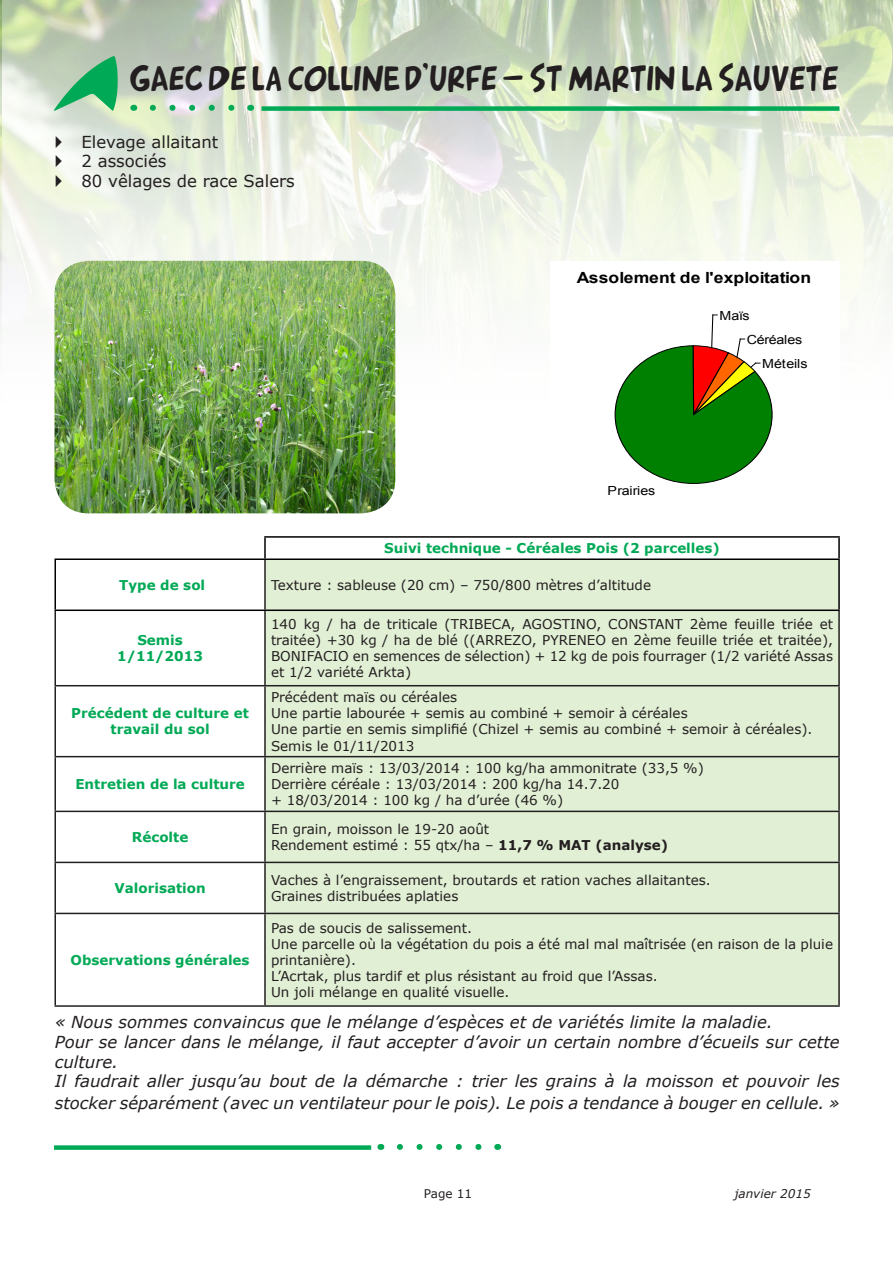
<style>
.page{position:relative;width:893px;height:1263px;background:#fff}
.page>*{position:absolute;margin:0;border:0;box-sizing:border-box;transform-origin:0 0}
.t1{font:34.5px "Arnold 21";color:#231f20;scale:.94 1}
.t2{font:italic 16.5px/19.8px "Verdana";color:#231f20}
.t3{font:16.5px/19.8px "Verdana";color:#231f20}
.t4{font:700 15.45px "Arial";letter-spacing:.005em;color:#000;scale:1.14 1}
.t5{font:13.5px/16.2px "Verdana";color:#231f20}
.t6{font:700 13.5px/16.2px "Verdana";color:#00a955;text-align:center}
.t7{font:12.45px "Arial";letter-spacing:-.02em;color:#000;scale:1.14 1}
.t8{font:12.45px "Arial";letter-spacing:.01em;color:#000;scale:1.14 1}
.t9{font:italic 12px "Verdana";color:#231f20}
.t10{font:12px "Verdana";color:#231f20}
.s1{font-weight:700}
</style>
<div class="page">
<img style="left:0;top:0;width:893px;height:458px">
<div style="left:261px;top:106px;width:578px;height:5px;background:#00a955"></div>
<svg style="left:54px;top:56px;width:64px;height:55px"></svg>
<div style="left:54px;top:1145px;width:317px;height:5px;background:#00a955"></div>
<svg style="left:400px;top:1144px;width:82px;height:6px"></svg>
<svg style="left:153px;top:105px;width:87px;height:6px"></svg>
<img style="left:54px;top:261px;width:341px;height:252px">
<svg style="left:550px;top:261px;width:290px;height:223px"></svg>
<div style="left:266px;top:560px;width:572px;height:445px;background:#e1efd4"></div>
<hr style="left:838px;top:611px;width:2px;height:74px;background:#231f20">
<hr style="left:54px;top:685px;width:211px;height:1px;background:#231f20">
<hr style="left:265px;top:685px;width:575px;height:1px;background:#231f20">
<hr style="left:838px;top:686px;width:2px;height:70px;background:#231f20">
<hr style="left:54px;top:756px;width:211px;height:1px;background:#231f20">
<hr style="left:265px;top:756px;width:575px;height:1px;background:#231f20">
<hr style="left:838px;top:757px;width:2px;height:54px;background:#231f20">
<hr style="left:54px;top:811px;width:211px;height:1px;background:#231f20">
<hr style="left:265px;top:811px;width:575px;height:1px;background:#231f20">
<hr style="left:838px;top:812px;width:2px;height:50px;background:#231f20">
<hr style="left:54px;top:862px;width:211px;height:1px;background:#231f20">
<hr style="left:265px;top:862px;width:575px;height:1px;background:#231f20">
<hr style="left:838px;top:863px;width:2px;height:50px;background:#231f20">
<hr style="left:54px;top:913px;width:211px;height:1px;background:#231f20">
<hr style="left:265px;top:913px;width:575px;height:1px;background:#231f20">
<hr style="left:838px;top:914px;width:2px;height:91px;background:#231f20">
<hr style="left:265px;top:1005px;width:575px;height:2px;background:#231f20">
<hr style="left:264px;top:560px;width:2px;height:49px;background:#231f20">
<hr style="left:54px;top:611px;width:2px;height:74px;background:#231f20">
<hr style="left:264px;top:611px;width:2px;height:74px;background:#231f20">
<hr style="left:54px;top:686px;width:2px;height:70px;background:#231f20">
<hr style="left:264px;top:686px;width:2px;height:70px;background:#231f20">
<hr style="left:54px;top:757px;width:2px;height:54px;background:#231f20">
<hr style="left:264px;top:757px;width:2px;height:54px;background:#231f20">
<hr style="left:54px;top:812px;width:2px;height:50px;background:#231f20">
<hr style="left:264px;top:812px;width:2px;height:50px;background:#231f20">
<hr style="left:54px;top:863px;width:2px;height:50px;background:#231f20">
<hr style="left:264px;top:863px;width:2px;height:50px;background:#231f20">
<hr style="left:54px;top:914px;width:2px;height:91px;background:#231f20">
<hr style="left:264px;top:914px;width:2px;height:91px;background:#231f20">
<hr style="left:54px;top:1005px;width:211px;height:2px;background:#231f20">
<hr style="left:54px;top:558px;width:211px;height:2px;background:#000">
<hr style="left:54px;top:560px;width:2px;height:49px;background:#000">
<hr style="left:838px;top:560px;width:2px;height:49px;background:#000">
<hr style="left:54px;top:609px;width:211px;height:2px;background:#000">
<hr style="left:265px;top:609px;width:575px;height:2px;background:#000">
<hr style="left:264px;top:536px;width:576px;height:2px;background:#000">
<hr style="left:264px;top:538px;width:2px;height:20px;background:#000">
<hr style="left:838px;top:538px;width:2px;height:20px;background:#000">
<hr style="left:265px;top:558px;width:575px;height:2px;background:#000">
<svg style="left:56px;top:135px;width:6px;height:13px"></svg>
<svg style="left:56px;top:155px;width:6px;height:12px"></svg>
<svg style="left:56px;top:175px;width:6px;height:12px"></svg>
<h1 class="t1" style="left:131px;top:57px;width:755px">GAEC DE LA COLLINE D'URFE - ST MARTIN LA SAUVETE</h1>
<p class="t3" style="left:81px;top:131px;width:215px">Elevage allaitant<br>2 associés<br>80 vêlages de race Salers</p>
<p class="t4" style="left:577px;top:267px;width:207px">Assolement de l'exploitation</p>
<p class="t7" style="left:719px;top:307px;width:28px">Maïs</p>
<p class="t7" style="left:747px;top:331px;width:50px">Céréales</p>
<p class="t8" style="left:762px;top:355px;width:41px">Méteils</p>
<p class="t7" style="left:607px;top:482px;width:43px">Prairies</p>
<p class="t6" style="left:384px;top:540px;width:337px">Suivi technique - Céréales Pois (2 parcelles)</p>
<p class="t6" style="left:119px;top:577px;width:87px">Type de sol</p>
<p class="t5" style="left:271px;top:577px;width:382px">Texture : sableuse (20 cm) – 750/800 mètres d’altitude</p>
<p class="t6" style="left:117px;top:632px;width:87px">Semis<br>1/11/2013</p>
<p class="t6" style="left:71px;top:705px;width:179px">Précédent de culture et travail du sol</p>
<p class="t6" style="left:75px;top:776px;width:171px">Entretien de la culture</p>
<p class="t5" style="left:271px;top:616px;width:564px;text-align:justify">140 kg / ha de triticale (TRIBECA, AGOSTINO, CONSTANT 2ème feuille triée et traitée) +30 kg / ha de blé ((ARREZO, PYRENEO en 2ème feuille triée et traitée), BONIFACIO en semences de sélection) + 12 kg de pois fourrager (1/2 variété Assas et 1/2 variété Arkta)</p>
<p class="t5" style="left:271px;top:689px;width:543px">Précédent maïs ou céréales<br>Une partie labourée + semis au combiné + semoir à céréales<br>Une partie en semis simplifié (Chizel + semis au combiné + semoir à céréales).<br>Semis le 01/11/2013</p>
<p class="t5" style="left:271px;top:760px;width:434px">Derrière maïs : 13/03/2014 : 100 kg/ha ammonitrate (33,5 %)<br>Derrière céréale : 13/03/2014 : 200 kg/ha 14.7.20<br>+ 18/03/2014 : 100 kg / ha d’urée (46 %)</p>
<p class="t6" style="left:132px;top:829px;width:58px">Récolte</p>
<p class="t5" style="left:271px;top:821px;width:399px">En grain, moisson le 19-20 août<br>Rendement estimé : 55 qtx/ha – <span class="s1">11,7 % MAT (analyse)</span></p>
<p class="t6" style="left:115px;top:880px;width:93px">Valorisation</p>
<p class="t5" style="left:271px;top:872px;width:441px">Vaches à l’engraissement, broutards et ration vaches allaitantes.<br>Graines distribuées aplaties</p>
<p class="t6" style="left:71px;top:952px;width:180px">Observations générales</p>
<p class="t5" style="left:271px;top:919px;width:563px">Pas de soucis de salissement.<br>Une parcelle où la végétation du pois a été mal mal maîtrisée (en raison de la pluie printanière).<br>L’Acrtak, plus tardif et plus résistant au froid que l’Assas.<br>Un joli mélange en qualité visuelle.</p>
<p class="t2" style="left:55px;top:1012px;width:786px">« Nous sommes convaincus que le mélange d’espèces et de variétés limite la maladie.<br>Pour se lancer dans le mélange, il faut accepter d’avoir un certain nombre d’écueils sur cette culture.<br>Il faudrait aller jusqu’au bout de la démarche : trier les grains à la moisson et pouvoir les</p>
<p class="t2" style="left:55px;top:1093px;width:786px">stocker séparément (avec un ventilateur pour le pois). Le pois a tendance à bouger en cellule. »</p>
<p class="t10" style="left:424px;top:1185px;width:50px">Page 11</p>
<p class="t9" style="left:734px;top:1185px;width:78px">janvier 2015</p>
</div>
